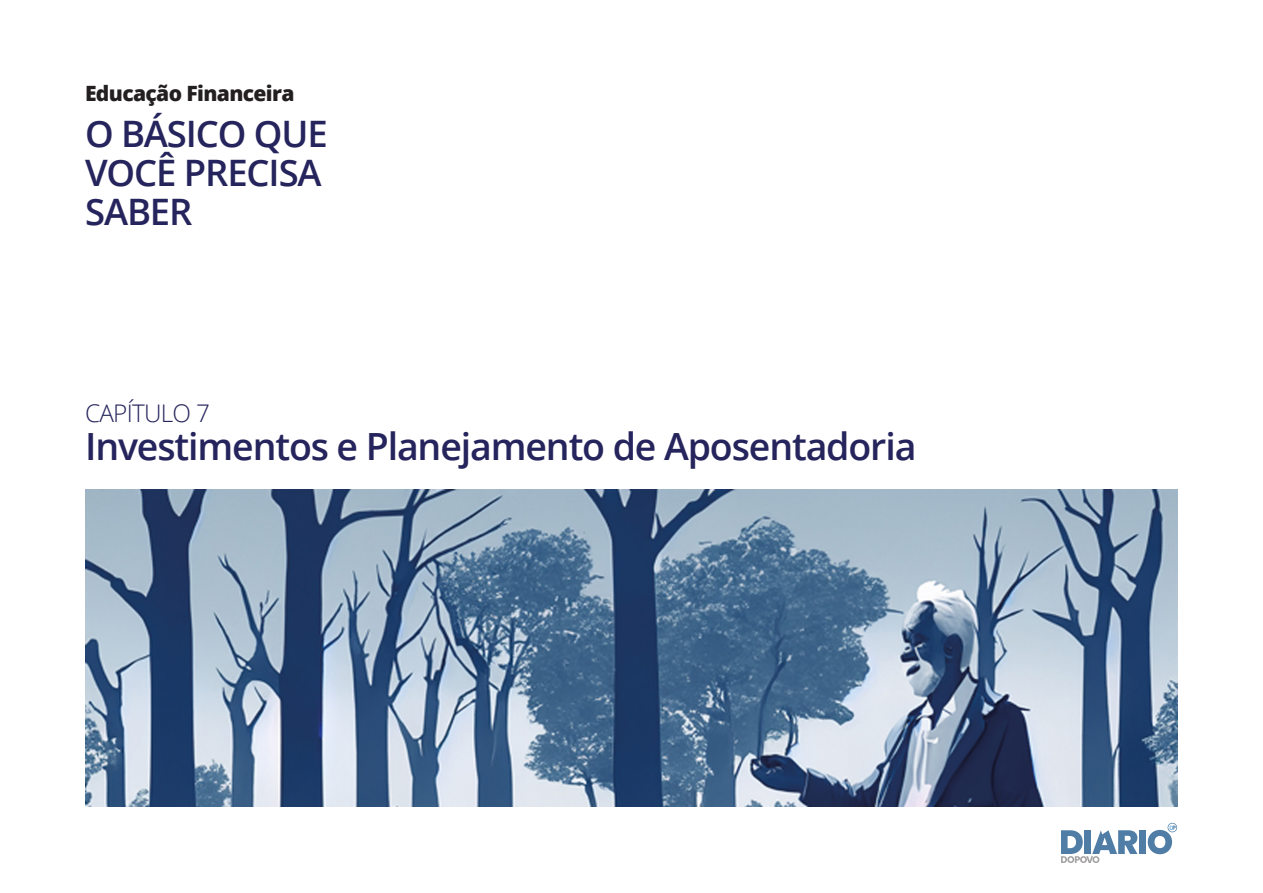
<style>
.page{position:relative;width:1263px;height:893px;background:#fff}
.page>*{position:absolute;margin:0;border:0;box-sizing:border-box;transform-origin:0 0}
.t1{font:600 37.5px "Open Sans";letter-spacing:-.03em;color:#25245c}
.t2{font:600 36.45px/38.8px "Open Sans";letter-spacing:-.03em;color:#25245c}
.t3{font:300 24.3px "Open Sans";letter-spacing:-.03em;color:#25245c}
.t4{font:800 21px "Open Sans";letter-spacing:-.03em;color:#231f20}
</style>
<div class="page">
<div style="left:1139px;top:830px;width:7px;height:24px;background:#4f7da6"></div>
<svg style="left:1061px;top:830px;width:76px;height:33px"></svg>
<svg style="left:1148px;top:823px;width:29px;height:31px"></svg>
<img style="left:85px;top:490px;width:1092px;height:316px">
<p class="t4" style="left:85px;top:78px;width:211px">Educação Financeira</p>
<p class="t2" style="left:85px;top:114px;width:244px">O BÁSICO QUE<br>VOCÊ PRECISA<br>SABER</p>
<p class="t3" style="left:85px;top:397px;width:126px">CAPÍTULO 7</p>
<p class="t1" style="left:85px;top:421px;width:833px">Investimentos e Planejamento de Aposentadoria</p>
</div>
